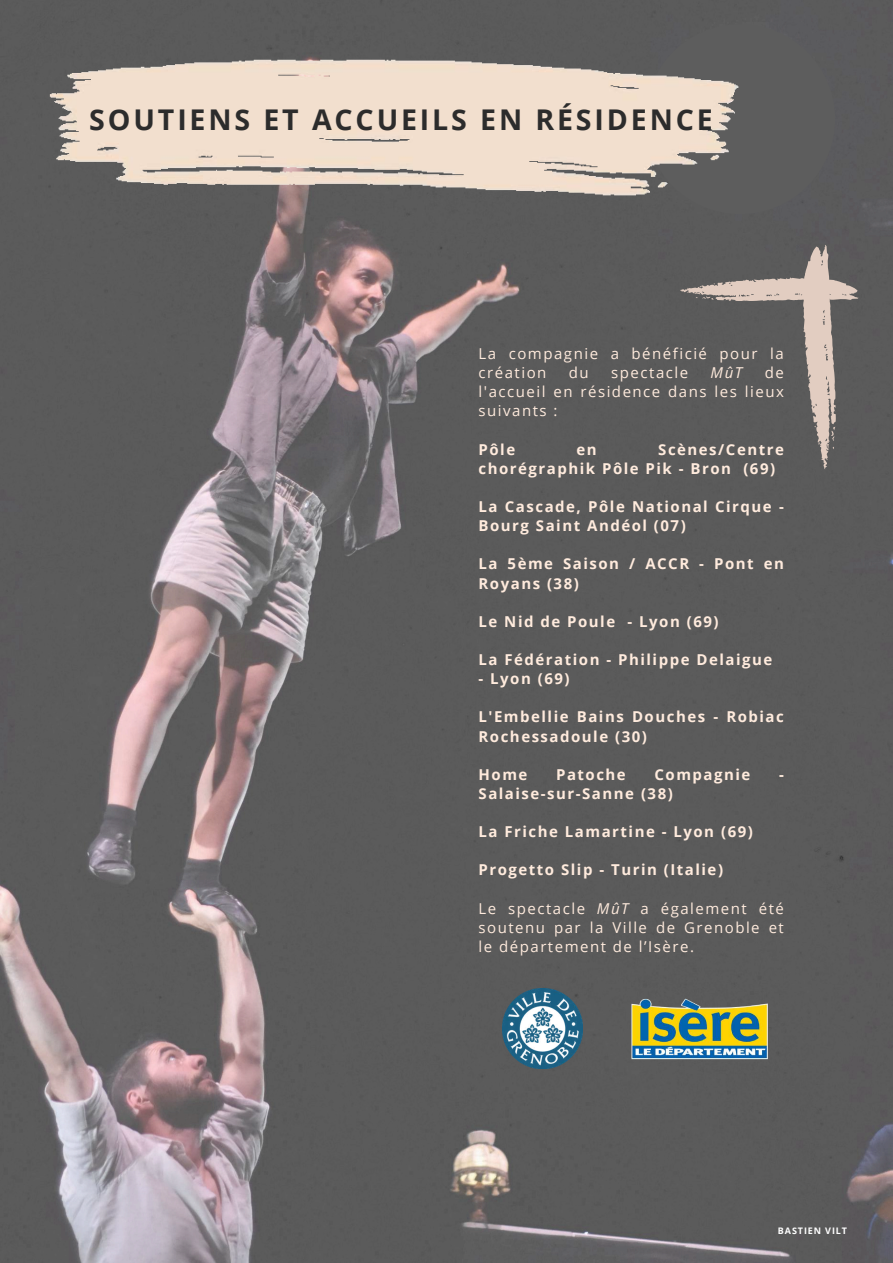
<style>
.page{position:relative;width:893px;height:1263px;background:#fff}
.page>*{position:absolute;margin:0;border:0;box-sizing:border-box;transform-origin:0 0}
.t1{font:700 28.58px "Open Sans";letter-spacing:.1em;color:#2c2c2c}
.t2{font:700 15px/19.1px "Open Sans";letter-spacing:.1em;color:#ffebdd}
.t3{font:15px/19.1px "Open Sans";letter-spacing:.1em;color:#ffebdd;text-align:justify}
.t4{font:italic 15px "Open Sans";color:#ffebdd}
.t5{font:700 9px "Open Sans";letter-spacing:.1em;color:#fff}
.s1{font-style:italic}
</style>
<div class="page">
<img style="left:0;top:0;width:893px;height:1263px">
<svg style="left:679px;top:245px;width:180px;height:224px;background:#706d6b"></svg>
<img style="left:502px;top:988px;width:80px;height:80px">
<img style="left:630px;top:996px;width:139px;height:65px">
<div style="left:645px;top:24px;width:190px;height:190px;background:#5d5d5d;border-radius:50%"></div>
<img style="left:49px;top:59px;width:690px;height:139px">
<h1 class="t1" style="left:89px;top:100px;width:625px">SOUTIENS ET ACCUEILS EN RÉSIDENCE</h1>
<p class="t3" style="left:478px;top:344px;width:307px">La compagnie a bénéficié pour la création</p>
<p class="t3" style="left:569px;top:363px;width:21px">du</p>
<p class="t3" style="left:611px;top:363px;width:78px">spectacle</p>
<p class="t4" style="left:710px;top:362px;width:33px">MûT</p>
<p class="t3" style="left:478px;top:363px;width:307px;text-indent:286px">de l'accueil en résidence dans les lieux suivants :</p>
<p class="t2" style="left:478px;top:439px;width:38px">Pôle</p>
<p class="t2" style="left:576px;top:439px;width:22px">en</p>
<p class="t2" style="left:478px;top:439px;width:307px;text-indent:180px">Scènes/Centre chorégraphik Pôle Pik - Bron (69)</p>
<p class="t2" style="left:478px;top:497px;width:307px">La Cascade, Pôle National Cirque -<br>Bourg Saint Andéol (07)</p>
<p class="t2" style="left:478px;top:554px;width:307px">La 5ème Saison / ACCR - Pont en<br>Royans (38)</p>
<p class="t2" style="left:478px;top:611px;width:241px">Le Nid de Poule - Lyon (69)</p>
<p class="t2" style="left:478px;top:650px;width:295px">La Fédération - Philippe Delaigue</p>
<p class="t2" style="left:478px;top:669px;width:93px">- Lyon (69)</p>
<p class="t2" style="left:478px;top:707px;width:307px">L'Embellie Bains Douches - Robiac<br>Rochessadoule (30)</p>
<p class="t2" style="left:478px;top:764px;width:50px">Home</p>
<p class="t2" style="left:556px;top:764px;width:71px">Patoche</p>
<p class="t2" style="left:654px;top:764px;width:97px">Compagnie</p>
<p class="t2" style="left:779px;top:764px;width:6px">-</p>
<p class="t2" style="left:478px;top:783px;width:196px">Salaise-sur-Sanne (38)</p>
<p class="t2" style="left:478px;top:822px;width:276px">La Friche Lamartine - Lyon (69)</p>
<p class="t2" style="left:478px;top:860px;width:246px">Progetto Slip - Turin (Italie)</p>
<p class="t3" style="left:478px;top:898px;width:307px">Le spectacle <span class="s1">MûT</span> a également été soutenu par la Ville de Grenoble et le département de l’Isère.</p>
<p class="t5" style="left:778px;top:1224px;width:71px">BASTIEN VILT</p>
</div>
